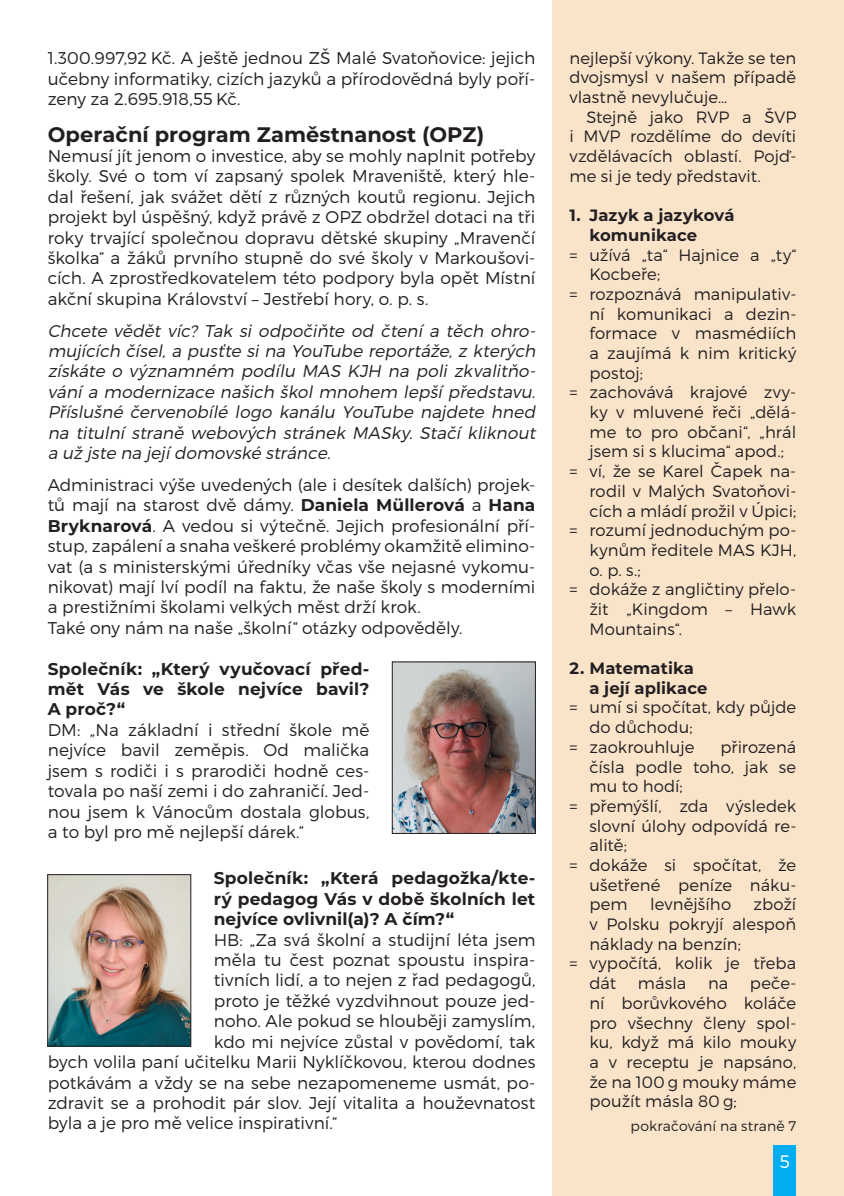
<style>
.page{position:relative;width:844px;height:1196px;background:#fff}
.page>*{position:absolute;margin:0;border:0;box-sizing:border-box;transform-origin:0 0}
.t1{font:700 21px "Montserrat";color:#231f20}
.t2{font:300 18px "Montserrat";color:#fff}
.t3{font:300 17px/20.4px "Montserrat";color:#231f20;text-align:justify}
.t4{font:italic 300 17px/20.4px "Montserrat";color:#231f20;text-align:justify}
.t5{font:700 17px/20.4px "Montserrat";letter-spacing:.01em;color:#231f20;text-align:justify}
.t6{font:300 16.4px/19.6px "Montserrat";color:#231f20;text-align:justify}
.t7{font:700 16.4px/19.6px "Montserrat";letter-spacing:.005em;color:#231f20}
.t8{font:300 14px "Montserrat";letter-spacing:.01em;color:#231f20}
.s1{font-weight:700}
</style>
<div class="page">
<div style="left:552px;top:0;width:292px;height:1195px;background:#f9e4ca"></div>
<div style="left:773px;top:1145px;width:23px;height:50px;background:#00aeef"></div>
<img style="left:394px;top:663px;width:139px;height:168px">
<div style="left:392px;top:661px;width:143px;height:172px;border:1px solid #231f20"></div>
<img style="left:49px;top:876px;width:140px;height:168px">
<div style="left:47px;top:874px;width:144px;height:172px;border:1px solid #231f20"></div>
<p class="t3" style="left:48px;top:49px;width:489px">1.300.997,92 Kč. A ještě jednou ZŠ Malé Svatoňovice: jejich učebny informatiky, cizích jazyků a přírodovědná byly poří&shy;zeny za 2.695.918,55 Kč.</p>
<p class="t1" style="left:48px;top:126px;width:438px">Operační program Zaměstnanost (OPZ)</p>
<p class="t3" style="left:48px;top:147px;width:489px">Nemusí jít jenom o investice, aby se mohly naplnit potřeby školy. Své o tom ví zapsaný spolek Mraveniště, který hle&shy;dal řešení, jak svážet dětí z různých koutů regionu. Jejich projekt byl úspěšný, když právě z OPZ obdržel dotaci na tři roky trvající společnou dopravu dětské skupiny „Mravenčí školka“ a žáků prvního stupně do své školy v Markoušovi&shy;cích. A zprostředkovatelem této podpory byla opět Místní akční skupina Království – Jestřebí hory, o. p. s.</p>
<p class="t4" style="left:48px;top:321px;width:492px">Chcete vědět víc? Tak si odpočiňte od čtení a těch ohro&shy;mujících čísel, a pusťte si na YouTube reportáže, z kterých získáte o významném podílu MAS KJH na poli zkvalitňo&shy;vání a modernizace našich škol mnohem lepší představu.<br>Příslušné červenobílé logo kanálu YouTube najdete hned na titulní straně webových stránek MASky. Stačí kliknout a už jste na její domovské stránce.</p>
<p class="t3" style="left:48px;top:475px;width:489px;text-align:left">Administraci výše uvedených (ale i desítek dalších) projek&shy;tů mají na starost dvě dámy. <span class="s1">Daniela Müllerová</span> a <span class="s1">Hana Bryknarová</span>. A vedou si výtečně. Jejich profesionální pří&shy;stup, zapálení a snaha veškeré problémy okamžitě elimino&shy;vat (a s ministerskými úředníky včas vše nejasné vykomu&shy;nikovat) mají lví podíl na faktu, že naše školy s moderními a prestižními školami velkých měst drží krok.<br>Také ony nám na naše „školní“ otázky odpověděly.</p>
<p class="t5" style="left:48px;top:659px;width:323px">Společník: „Který vyučovací před&shy;mět Vás ve škole nejvíce bavil?<br>A proč?“</p>
<p class="t3" style="left:48px;top:720px;width:323px">DM: „Na základní i střední škole mě nejvíce bavil zeměpis. Od malička jsem s rodiči i s prarodiči hodně ces&shy;tovala po naší zemi i do zahraničí. Jed&shy;nou jsem k Vánocům dostala globus, a to byl pro mě nejlepší dárek.“</p>
<p class="t5" style="left:214px;top:869px;width:323px">Společník: „Která pedagožka/kte&shy;rý pedagog Vás v době školních let nejvíce ovlivnil(a)? A čím?“</p>
<p class="t3" style="left:214px;top:930px;width:323px">HB: „Za svá školní a studijní léta jsem</p>
<p class="t3" style="left:214px;top:950px;width:323px">měla tu čest poznat spoustu inspira-</p>
<p class="t3" style="left:214px;top:971px;width:323px">tivních lidí, a to nejen z řad pedagogů,</p>
<p class="t3" style="left:214px;top:991px;width:323px">proto je těžké vyzdvihnout pouze jed-</p>
<p class="t3" style="left:214px;top:1012px;width:323px">noho. Ale pokud se hlouběji zamyslím,</p>
<p class="t3" style="left:214px;top:1032px;width:323px">kdo mi nejvíce zůstal v povědomí, tak</p>
<p class="t3" style="left:48px;top:1052px;width:489px">bych volila paní učitelku Marii Nyklíčkovou, kterou dodnes</p>
<p class="t3" style="left:48px;top:1073px;width:489px">potkávám a vždy se na sebe nezapomeneme usmát, po-</p>
<p class="t3" style="left:48px;top:1093px;width:489px">zdravit se a prohodit pár slov. Její vitalita a houževnatost</p>
<p class="t3" style="left:48px;top:1114px;width:291px">byla a je pro mě velice inspirativní.“</p>
<p class="t6" style="left:569px;top:49px;width:228px">nejlepší výkony. Takže se ten dvojsmysl v našem případě vlastně nevylučuje…</p>
<p class="t6" style="left:569px;top:108px;width:228px;text-indent:17px">Stejně jako RVP a ŠVP i MVP rozdělíme do devíti vzdělávacích oblastí. Pojď&shy;me si je tedy představit.</p>
<p class="t7" style="left:589px;top:206px;width:147px;text-indent:-20px">1. Jazyk a jazyková komunikace</p>
<p class="t6" style="left:569px;top:246px;width:228px">= užívá „ta“ Hajnice a „ty“</p>
<p class="t6" style="left:589px;top:266px;width:72px">Kocbeře;</p>
<p class="t6" style="left:569px;top:285px;width:228px">= rozpoznává manipulativ-</p>
<p class="t6" style="left:589px;top:305px;width:208px">ní komunikaci a dezin-</p>
<p class="t6" style="left:589px;top:325px;width:208px">formace v masmédiích</p>
<p class="t6" style="left:589px;top:344px;width:208px">a zaujímá k nim kritický</p>
<p class="t6" style="left:589px;top:364px;width:55px">postoj;</p>
<p class="t6" style="left:569px;top:384px;width:228px">= zachovává krajové zvy-</p>
<p class="t6" style="left:589px;top:403px;width:208px">ky v mluvené řeči „dělá-</p>
<p class="t6" style="left:589px;top:423px;width:208px">me to pro občani“, „hrál</p>
<p class="t6" style="left:589px;top:443px;width:196px">jsem si s klucima“ apod.;</p>
<p class="t6" style="left:569px;top:462px;width:228px">= ví, že se Karel Čapek na-</p>
<p class="t6" style="left:589px;top:482px;width:208px">rodil v Malých Svatoňovi-</p>
<p class="t6" style="left:589px;top:502px;width:208px">cích a mládí prožil v Úpici;</p>
<p class="t6" style="left:569px;top:521px;width:228px">= rozumí jednoduchým po-</p>
<p class="t6" style="left:589px;top:541px;width:208px">kynům ředitele MAS KJH,</p>
<p class="t6" style="left:589px;top:561px;width:53px">o. p. s.;</p>
<p class="t6" style="left:569px;top:580px;width:228px">= dokáže z angličtiny přelo-</p>
<p class="t6" style="left:589px;top:600px;width:208px">žit „Kingdom – Hawk</p>
<p class="t6" style="left:589px;top:620px;width:94px">Mountains“.</p>
<p class="t7" style="left:589px;top:659px;width:120px;text-indent:-20px">2. Matematika a její aplikace</p>
<p class="t6" style="left:569px;top:698px;width:228px">= umí si spočítat, kdy půjde</p>
<p class="t6" style="left:589px;top:718px;width:105px">do důchodu;</p>
<p class="t6" style="left:569px;top:738px;width:127px">= zaokrouhluje</p>
<p class="t6" style="left:720px;top:738px;width:77px">přirozená</p>
<p class="t6" style="left:589px;top:758px;width:208px">čísla podle toho, jak se</p>
<p class="t6" style="left:589px;top:777px;width:95px">mu to hodí;</p>
<p class="t6" style="left:569px;top:797px;width:228px">= přemýšlí, zda výsledek</p>
<p class="t6" style="left:589px;top:817px;width:208px">slovní úlohy odpovídá re-</p>
<p class="t6" style="left:589px;top:836px;width:39px">alitě;</p>
<p class="t6" style="left:569px;top:856px;width:228px">= dokáže si spočítat, že</p>
<p class="t6" style="left:589px;top:876px;width:208px">ušetřené peníze náku-</p>
<p class="t6" style="left:589px;top:895px;width:40px">pem</p>
<p class="t6" style="left:650px;top:895px;width:82px">levnějšího</p>
<p class="t6" style="left:753px;top:895px;width:44px">zboží</p>
<p class="t6" style="left:589px;top:915px;width:208px">v Polsku pokryjí alespoň</p>
<p class="t6" style="left:589px;top:935px;width:153px">náklady na benzín;</p>
<p class="t6" style="left:569px;top:954px;width:228px">= vypočítá, kolik je třeba</p>
<p class="t6" style="left:589px;top:974px;width:28px">dát</p>
<p class="t6" style="left:638px;top:974px;width:50px">másla</p>
<p class="t6" style="left:708px;top:974px;width:22px">na</p>
<p class="t6" style="left:589px;top:974px;width:208px;text-indent:160px">peče&shy;ní borůvkového koláče pro všechny členy spol&shy;ku, když má kilo mouky a v receptu je napsáno, že na 100 g mouky máme použít másla 80 g;</p>
<p class="t8" style="left:630px;top:1120px;width:167px">pokračování na straně 7</p>
<p class="t2" style="left:780px;top:1154px;width:12px">5</p>
</div>
